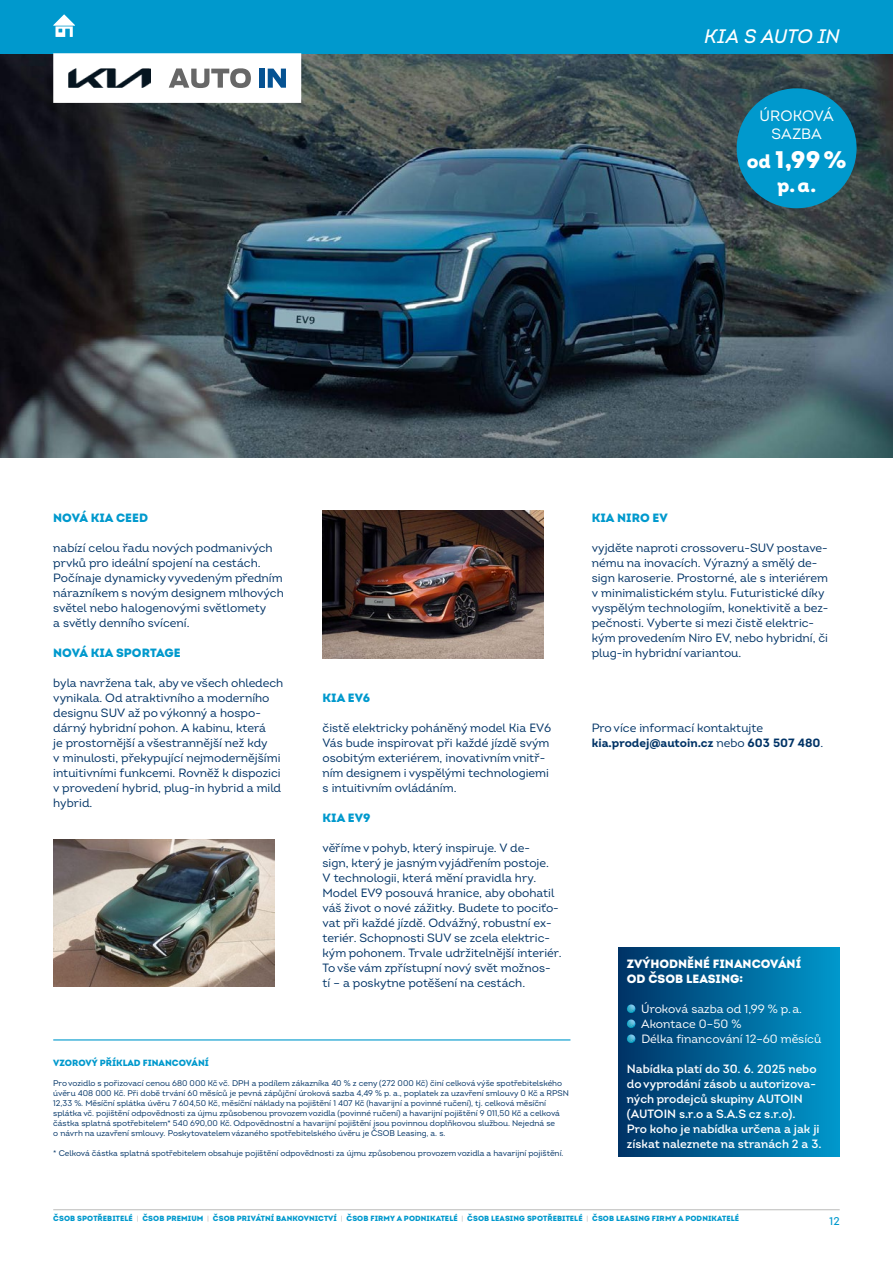
<style>
.page{position:relative;width:893px;height:1263px;background:#fff}
.page>*{position:absolute;margin:0;border:0;box-sizing:border-box;transform-origin:0 0}
.t1{font:24px "Intro Black Alt";color:#fff}
.t2{font:italic 500 19.5px "Intro";letter-spacing:-.015em;color:#fff}
.t3{font:19.5px "Intro Black Alt";color:#fff}
.t4{font:15px/18px "Intro";color:#fff;text-align:center}
.t5{font:12px/15px "Intro";color:#036}
.t6{font:600 12px/15px "Intro";color:#fff}
.t7{font:12px/15px "Intro";color:#fff}
.t8{font:12px "Intro Black Alt";color:#0099cd}
.t9{font:12px/15px "Intro Black Alt";color:#fff}
.t10{font:500 11.25px "Intro";color:#0099cd}
.t11{font:9px "Intro Black Alt";color:#0099cd}
.t12{font:8.25px/9.9px "Intro";color:#036}
.t13{font:7.5px "Intro Black Alt";letter-spacing:.01em;color:#0099cd}
.s1{font-size:19.5px}
.s2{font-weight:700}
.s3{font-family:"Intro";font-weight:500;color:#c3c2c1}
</style>
<div class="page">
<hr style="left:53px;top:1209px;width:787px;height:1px;background:#c3c2c1">
<img style="left:0;top:53px;width:893px;height:404px">
<div style="left:0;top:0;width:893px;height:53px;background:#0099cd"></div>
<img style="left:322px;top:511px;width:222px;height:147px">
<img style="left:53px;top:839px;width:222px;height:148px">
<svg style="left:46px;top:53px;width:263px;height:57px"></svg>
<svg style="left:53px;top:14px;width:22px;height:23px"></svg>
<div style="left:737px;top:88px;width:120px;height:120px;background:#0099cd;border-radius:50%"></div>
<div style="left:618px;top:947px;width:222px;height:209px;background:linear-gradient(to right,#036,#0098cc)"></div>
<svg style="left:627px;top:1004px;width:8px;height:9px"></svg>
<svg style="left:627px;top:1019px;width:8px;height:9px"></svg>
<svg style="left:627px;top:1034px;width:8px;height:9px"></svg>
<hr style="left:53px;top:1039px;width:517px;height:1px;background:#0099cd">
<h2 class="t2" style="left:704px;top:24px;width:137px">KIA S AUTO IN</h2>
<p class="t4" style="left:759px;top:107px;width:76px">ÚROKOVÁ<br>SAZBA</p>
<h1 class="t1" style="left:747px;top:144px;width:101px"><span class="s1">od</span> 1,99%</h1>
<h2 class="t3" style="left:777px;top:172px;width:40px">p.a.</h2>
<p class="t8" style="left:53px;top:510px;width:96px">NOVÁ KIA CEED</p>
<p class="t5" style="left:53px;top:540px;width:232px">nabízí celou řadu nových podmanivých prvků pro ideální spojení na cestách.<br>Počínaje dynamicky vyvedeným předním nárazníkem s novým designem mlhových světel nebo halogenovými světlomety<br>a světly denního svícení.</p>
<p class="t8" style="left:53px;top:645px;width:129px">NOVÁ KIA SPORTAGE</p>
<p class="t5" style="left:53px;top:675px;width:232px">byla navržena tak, aby ve všech ohledech vynikala. Od atraktivního a moderního designu SUV až po výkonný a hospo&shy;dárný hybridní pohon. A kabinu, která<br>je prostornější a všestrannější než kdy<br>v minulosti, překypující nejmodernějšími intuitivními funkcemi. Rovněž k dispozici v provedení hybrid, plug-in hybrid a mild hybrid.</p>
<p class="t8" style="left:322px;top:690px;width:49px">KIA EV6</p>
<p class="t5" style="left:322px;top:720px;width:230px">čistě elektricky poháněný model Kia EV6<br>Vás bude inspirovat při každé jízdě svým osobitým exteriérem, inovativním vnitř&shy;ním designem i vyspělými technologiemi s intuitivním ovládáním.</p>
<p class="t8" style="left:322px;top:810px;width:49px">KIA EV9</p>
<p class="t5" style="left:322px;top:840px;width:241px">věříme v pohyb, který inspiruje. V de-<br>sign, který je jasným vyjádřením postoje.<br>V technologii, která mění pravidla hry.<br>Model EV9 posouvá hranice, aby obohatil váš život o nové zážitky. Budete to pociťo&shy;vat při každé jízdě. Odvážný, robustní ex&shy;teriér. Schopnosti SUV se zcela elektric&shy;kým pohonem. Trvale udržitelnější interiér.<br>To vše vám zpřístupní nový svět možnos-<br>tí – a poskytne potěšení na cestách.</p>
<p class="t11" style="left:53px;top:1057px;width:157px">VZOROVÝ PŘÍKLAD FINANCOVÁNÍ</p>
<p class="t12" style="left:53px;top:1078px;width:517px">Pro vozidlo s pořizovací cenou 680 000 Kč vč. DPH a podílem zákazníka 40 % z ceny (272 000 Kč) činí celková výše spotřebitelského úvěru 408 000 Kč. Při době trvání 60 měsíců je pevná zápůjční úroková sazba 4,49 % p. a., poplatek za uzavření smlouvy 0 Kč a RPSN 12,33 %. Měsíční splátka úvěru 7 604,50 Kč, měsíční náklady na pojištění 1 407 Kč (havarijní a povinné ručení), tj. celková měsíční splátka vč. pojištění odpovědnosti za újmu způsobenou provozem vozidla (povinné ručení) a havarijní pojištění 9 011,50 Kč a celková částka splatná spotřebitelem* 540 690,00 Kč. Odpovědnostní a havarijní pojištění jsou povinnou doplňkovou službou. Nejedná se<br>o návrh na uzavření smlouvy. Poskytovatelem vázaného spotřebitelského úvěru je ČSOB Leasing, a. s.</p>
<p class="t12" style="left:53px;top:1148px;width:512px">* Celková částka splatná spotřebitelem obsahuje pojištění odpovědnosti za újmu způsobenou provozem vozidla a havarijní pojištění.</p>
<p class="t8" style="left:592px;top:510px;width:78px">KIA NIRO EV</p>
<p class="t5" style="left:592px;top:540px;width:238px">vyjděte naproti crossoveru-SUV postave&shy;nému na inovacích. Výrazný a smělý de&shy;sign karoserie. Prostorné, ale s interiérem v minimalistickém stylu. Futuristické díky vyspělým technologiím, konektivitě a bez&shy;pečnosti. Vyberte si mezi čistě elektric&shy;kým provedením Niro EV, nebo hybridní, či plug-in hybridní variantou.</p>
<p class="t5" style="left:592px;top:720px;width:233px">Pro více informací kontaktujte <span class="s2">kia.prodej@autoin.cz</span> nebo <span class="s2">603 507 480</span>.</p>
<p class="t9" style="left:627px;top:956px;width:176px">ZVÝHODNĚNÉ FINANCOVÁNÍ<br>OD ČSOB LEASING:</p>
<p class="t7" style="left:641px;top:1001px;width:182px">Úroková sazba od 1,99 % p.a.<br>Akontace 0–50 %<br>Délka financování 12–60 měsíců</p>
<p class="t6" style="left:627px;top:1061px;width:196px">Nabídka platí do 30. 6. 2025 nebo do vyprodání zásob u autorizova&shy;ných prodejců skupiny AUTOIN (AUTOIN s.r.o a S.A.S cz s.r.o).<br>Pro koho je nabídka určena a jak ji získat naleznete na stranách 2 a 3.</p>
<p class="t13" style="left:53px;top:1213px;width:687px">ČSOB SPOTŘEBITELÉ <span class="s3">|</span> ČSOB PREMIUM <span class="s3">|</span> ČSOB PRIVÁTNÍ BANKOVNICTVÍ <span class="s3">|</span> ČSOB FIRMY A PODNIKATELÉ <span class="s3">|</span> ČSOB LEASING SPOTŘEBITELÉ <span class="s3">|</span> ČSOB LEASING FIRMY A PODNIKATELÉ</p>
<p class="t10" style="left:830px;top:1214px;width:12px">12</p>
</div>
